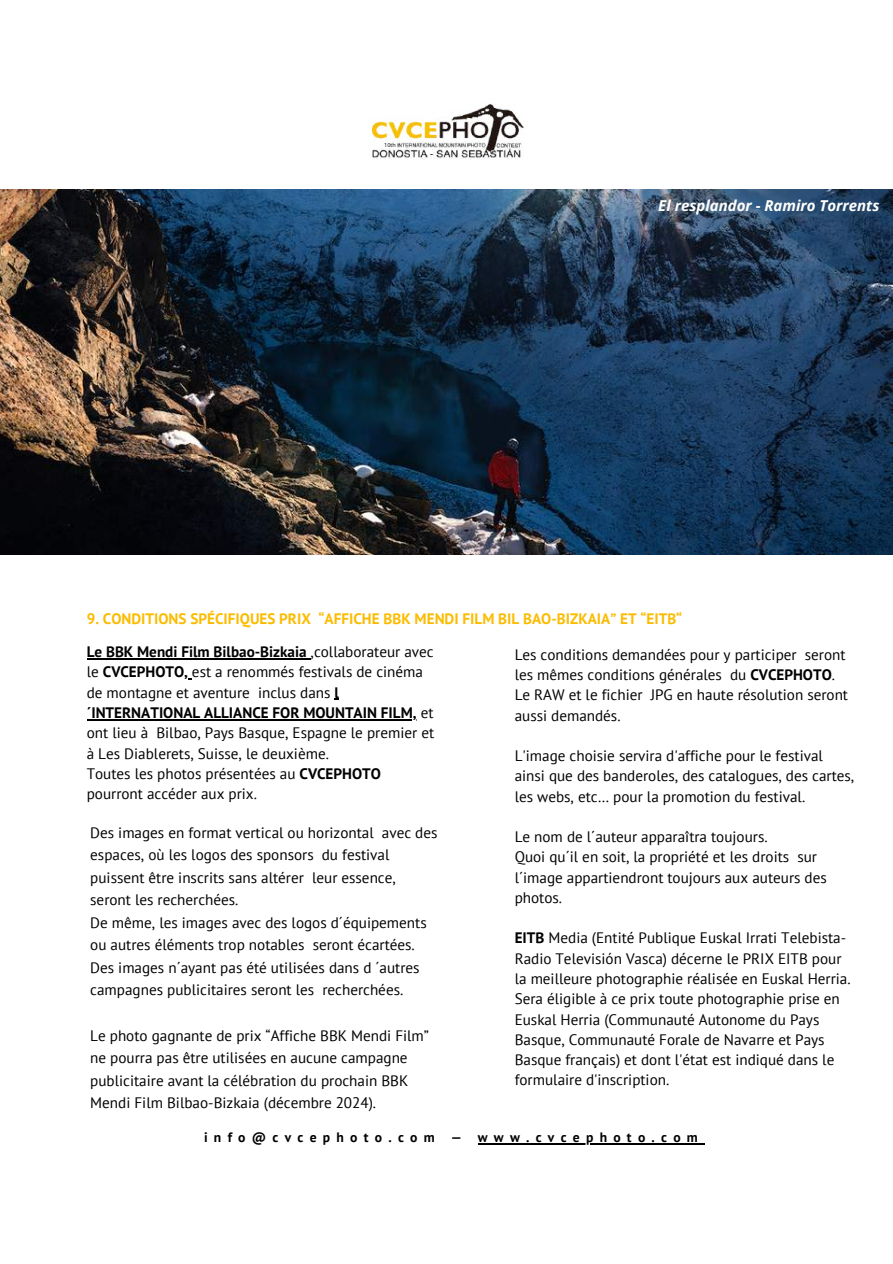
<style>
.page{position:relative;width:893px;height:1264px;background:#fff}
.page>*{position:absolute;margin:0;border:0;box-sizing:border-box;transform-origin:0 0}
.t1{font:15.15px/20.2px "PT Sans";color:#000}
.t2{font:700 15.15px "PT Sans";color:#fbbc00}
.t3{font:italic 700 15px "Open Sans";color:#fff}
.t4{font:700 13.65px "PT Sans";letter-spacing:.46em;color:#000}
.t5{font:5.55px "Open Sans";color:#000}
.s1{font-weight:700}
</style>
<div class="page">
<hr style="left:87px;top:658px;width:223px;height:1px;background:#000">
<hr style="left:87px;top:719px;width:329px;height:1px;background:#000">
<hr style="left:478px;top:1143px;width:226px;height:1px;background:#000">
<img style="left:371px;top:104px;width:153px;height:55px">
<div style="left:385px;top:142px;width:10px;height:6px;background:#fff"></div>
<img style="left:0;top:189px;width:892px;height:365px">
<p class="t5" style="left:384px;top:141px;width:13px">10th</p>
<p class="t3" style="left:658px;top:194px;width:223px">El resplandor - Ramiro Torrents</p>
<p class="t2" style="left:87px;top:608px;width:597px">9. CONDITIONS SPÉCIFIQUES PRIX “AFFICHE BBK MENDI FILM BIL BAO-BIZKAIA” ET “EITB“</p>
<p class="t1" style="left:87px;top:641px;width:349px"><span class="s1">Le BBK Mendi Film Bilbao-Bizkaia</span> ,collaborateur avec le <span class="s1">CVCEPHOTO,</span> est a renommés festivals de cinéma de montagne et aventure inclus dans <span class="s1">l ´INTERNATIONAL ALLIANCE FOR MOUNTAIN FILM,</span> et ont lieu à Bilbao, Pays Basque, Espagne le premier et à Les Diablerets, Suisse, le deuxième.<br>Toutes les photos présentées au <span class="s1">CVCEPHOTO </span>pourront accéder aux prix.</p>
<p class="t1" style="left:90px;top:821px;width:349px;line-height:22.5px">Des images en format vertical ou horizontal avec des espaces, où les logos des sponsors du festival puissent être inscrits sans altérer leur essence, seront les recherchées.<br>De même, les images avec des logos d´équipements ou autres éléments trop notables seront écartées.<br>Des images n´ayant pas été utilisées dans d ´autres campagnes publicitaires seront les recherchées.</p>
<p class="t1" style="left:90px;top:1023px;width:340px;line-height:22.5px">Le photo gagnante de prix “Affiche BBK Mendi Film” ne pourra pas être utilisées en aucune campagne publicitaire avant la célébration du prochain BBK Mendi Film Bilbao-Bizkaia (décembre 2024).</p>
<p class="t4" style="left:204px;top:1128px;width:495px">info@cvcephoto.com — www.cvcephoto.com</p>
<p class="t1" style="left:514px;top:644px;width:335px">Les conditions demandées pour y participer seront les mêmes conditions générales du <span class="s1">CVCEPHOTO</span>.<br>Le RAW et le fichier JPG en haute résolution seront aussi demandés.</p>
<p class="t1" style="left:514px;top:745px;width:341px">L'image choisie servira d'affiche pour le festival ainsi que des banderoles, des catalogues, des cartes, les webs, etc… pour la promotion du festival.</p>
<p class="t1" style="left:514px;top:826px;width:313px">Le nom de l´auteur apparaîtra toujours.<br>Quoi qu´il en soit, la propriété et les droits sur l´image appartiendront toujours aux auteurs des photos.</p>
<p class="t1" style="left:514px;top:927px;width:337px"><span class="s1">EITB</span> Media (Entité Publique Euskal Irrati Telebista-Radio Televisión Vasca) décerne le PRIX EITB pour la meilleure photographie réalisée en Euskal Herria.<br>Sera éligible à ce prix toute photographie prise en Euskal Herria (Communauté Autonome du Pays Basque, Communauté Forale de Navarre et Pays Basque français) et dont l'état est indiqué dans le formulaire d'inscription.</p>
</div>
